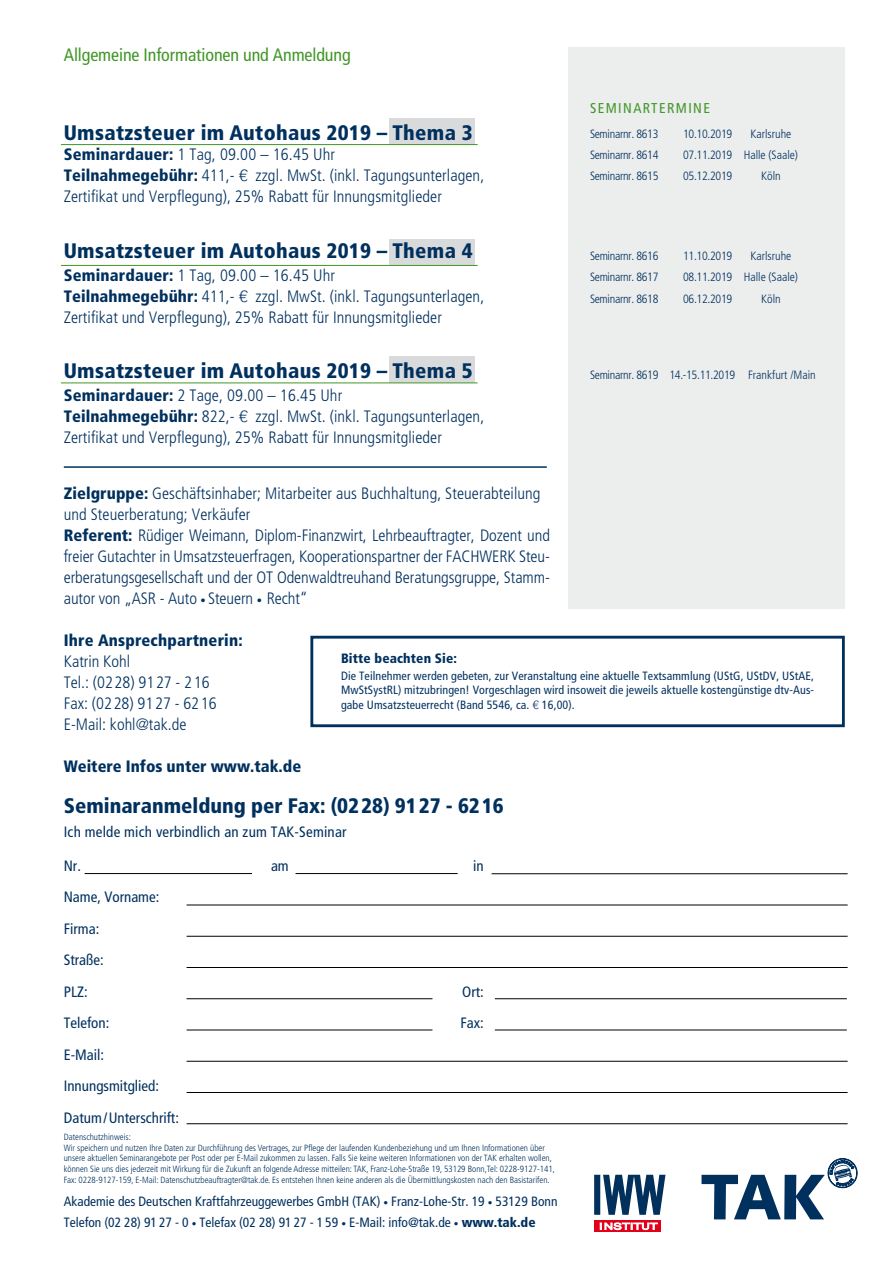
<style>
.page{position:relative;width:893px;height:1263px;background:#fff}
.page>*{position:absolute;margin:0;border:0;box-sizing:border-box;transform-origin:0 0}
.t1{font:900 condensed 21px "Frutiger";letter-spacing:.015em;color:#00305e}
.t2{font:condensed 18px "Frutiger";letter-spacing:-.005em;color:#419627}
.t3{font:300 condensed 16.5px/21px "Frutiger";letter-spacing:.005em;color:#00305e}
.t4{font:900 condensed 16.5px "Frutiger";letter-spacing:.005em;color:#00305e}
.t5{font:condensed 15px/31.5px "Frutiger";color:#00305e}
.t6{font:condensed 14.25px "Frutiger";letter-spacing:.1em;color:#419627}
.t7{font:condensed 13.5px/21.6px "Frutiger";color:#00305e}
.t8{font:900 condensed 13.5px "Frutiger";letter-spacing:.01em;color:#00305e}
.t9{font:condensed 12px/14.4px "Frutiger";letter-spacing:.01em;color:#00305e;text-align:justify}
.t10{font:300 condensed 12px "Frutiger";letter-spacing:-.025em;color:#00305e}
.t11{font:300 condensed 12px "Frutiger";color:#00305e}
.t12{font:300 condensed 9px/10.8px "Frutiger";color:#00305e}
.s1{font-weight:900}
.s2{font-family:"Helvetica";font-stretch:normal}
.s3{font-size:10.5px}
.s4{font-family:"Helvetica";font-weight:300;font-stretch:normal}
.s5{font-size:9.45px}
</style>
<div class="page">
<div style="left:389px;top:118px;width:86px;height:27px;background:#d9dadb"></div>
<div style="left:389px;top:239px;width:86px;height:26px;background:#d9dadb"></div>
<div style="left:389px;top:356px;width:86px;height:27px;background:#d9dadb"></div>
<div style="left:568px;top:47px;width:277px;height:562px;background:#eceded"></div>
<svg style="left:701px;top:1158px;width:157px;height:61px"></svg>
<svg style="left:594px;top:1220px;width:67px;height:12px"></svg>
<svg style="left:600px;top:1223px;width:57px;height:7px"></svg>
<svg style="left:594px;top:1174px;width:72px;height:41px"></svg>
<div style="left:310px;top:636px;width:535px;height:91px;border:3px solid #00305e"></div>
<hr style="left:61px;top:144px;width:417px;height:1px;background:#419627">
<hr style="left:61px;top:265px;width:417px;height:1px;background:#419627">
<hr style="left:61px;top:383px;width:417px;height:1px;background:#419627">
<hr style="left:64px;top:466px;width:483px;height:2px;background:#00305e">
<hr style="left:492px;top:873px;width:356px;height:1px;background:#000">
<hr style="left:187px;top:905px;width:661px;height:1px;background:#000">
<hr style="left:187px;top:936px;width:661px;height:1px;background:#000">
<hr style="left:187px;top:967px;width:661px;height:1px;background:#000">
<hr style="left:187px;top:998px;width:245px;height:1px;background:#000">
<hr style="left:187px;top:1030px;width:245px;height:1px;background:#000">
<hr style="left:187px;top:1061px;width:661px;height:1px;background:#000">
<hr style="left:187px;top:1092px;width:661px;height:1px;background:#000">
<hr style="left:187px;top:1123px;width:661px;height:1px;background:#000">
<hr style="left:495px;top:998px;width:352px;height:1px;background:#000">
<hr style="left:495px;top:1030px;width:352px;height:1px;background:#000">
<hr style="left:296px;top:873px;width:162px;height:1px;background:#000">
<hr style="left:85px;top:873px;width:167px;height:1px;background:#000">
<p class="t2" style="left:64px;top:44px;width:288px">Allgemeine Informationen und Anmeldung</p>
<p class="t1" style="left:64px;top:120px;width:410px">Umsatzsteuer im Autohaus 2019 – Thema 3</p>
<p class="t3" style="left:64px;top:144px;width:422px"><span class="s1">Seminardauer:</span> 1 Tag, 09.00 – 16.45 Uhr<br><span class="s1">Teilnahmegebühr:</span> 411,- <span class="s2">€</span> zzgl. MwSt. (inkl. Tagungsunterlagen,<br>Zertifikat und Verpflegung), 25% Rabatt für Innungsmitglieder</p>
<p class="t1" style="left:64px;top:238px;width:410px">Umsatzsteuer im Autohaus 2019 – Thema 4</p>
<p class="t3" style="left:64px;top:265px;width:422px"><span class="s1">Seminardauer:</span> 1 Tag, 09.00 – 16.45 Uhr<br><span class="s1">Teilnahmegebühr:</span> 411,- <span class="s2">€</span> zzgl. MwSt. (inkl. Tagungsunterlagen,<br>Zertifikat und Verpflegung), 25% Rabatt für Innungsmitglieder</p>
<p class="t6" style="left:590px;top:100px;width:121px">SEMINARTERMINE</p>
<p class="t10" style="left:590px;top:127px;width:70px">Seminarnr. 8613</p>
<p class="t10" style="left:683px;top:127px;width:51px">10.10.2019</p>
<p class="t11" style="left:750px;top:127px;width:42px">Karlsruhe</p>
<p class="t10" style="left:590px;top:148px;width:70px">Seminarnr. 8614</p>
<p class="t11" style="left:683px;top:148px;width:116px">07.11.2019 Halle (Saale)</p>
<p class="t10" style="left:590px;top:170px;width:70px">Seminarnr. 8615</p>
<p class="t10" style="left:683px;top:170px;width:51px">05.12.2019</p>
<p class="t10" style="left:761px;top:170px;width:21px">Köln</p>
<p class="t10" style="left:590px;top:249px;width:70px">Seminarnr. 8616</p>
<p class="t10" style="left:683px;top:249px;width:51px">11.10.2019</p>
<p class="t11" style="left:750px;top:249px;width:42px">Karlsruhe</p>
<p class="t10" style="left:590px;top:270px;width:70px">Seminarnr. 8617</p>
<p class="t11" style="left:683px;top:270px;width:116px">08.11.2019 Halle (Saale)</p>
<p class="t10" style="left:590px;top:292px;width:70px">Seminarnr. 8618</p>
<p class="t10" style="left:683px;top:292px;width:51px">06.12.2019</p>
<p class="t10" style="left:761px;top:292px;width:21px">Köln</p>
<p class="t1" style="left:64px;top:358px;width:410px">Umsatzsteuer im Autohaus 2019 – Thema 5</p>
<p class="t10" style="left:590px;top:368px;width:147px">Seminarnr. 8619 14.-15.11.2019</p>
<p class="t11" style="left:748px;top:368px;width:69px">Frankfurt /Main</p>
<p class="t3" style="left:64px;top:385px;width:422px"><span class="s1">Seminardauer:</span> 2 Tage, 09.00 – 16.45 Uhr<br><span class="s1">Teilnahmegebühr:</span> 822,- <span class="s2">€</span> zzgl. MwSt. (inkl. Tagungsunterlagen,<br>Zertifikat und Verpflegung), 25% Rabatt für Innungsmitglieder</p>
<p class="t3" style="left:64px;top:483px;width:488px"><span class="s1">Zielgruppe:</span> Geschäftsinhaber; Mitarbeiter aus Buchhaltung, Steuerabteilung und Steuerberatung; Verkäufer<br><span class="s1">Referent:</span> Rüdiger Weimann, Diplom-Finanzwirt, Lehrbeauftragter, Dozent und freier Gutachter in Umsatzsteuerfragen, Kooperationspartner der FACHWERK Steu&shy;erberatungsgesellschaft und der OT Odenwaldtreuhand Beratungsgruppe, Stamm&shy;autor von „ASR - Auto <span class="s3">•</span> Steuern <span class="s3">•</span> Recht“</p>
<p class="t4" style="left:64px;top:631px;width:180px">Ihre Ansprechpartnerin:</p>
<p class="t3" style="left:64px;top:651px;width:154px">Katrin Kohl<br>Tel.: (0228) 9127 - 216<br>Fax: (0228) 9127 - 6216<br>E-Mail: kohl@tak.de</p>
<p class="t4" style="left:64px;top:757px;width:239px">Weitere Infos unter www.tak.de</p>
<p class="t8" style="left:341px;top:650px;width:117px">Bitte beachten Sie:</p>
<p class="t9" style="left:341px;top:669px;width:475px">Die Teilnehmer werden gebeten, zur Veranstaltung eine aktuelle Textsammlung (UStG, UStDV, UStAE, MwStSystRL) mitzubringen! Vorgeschlagen wird insoweit die jeweils aktuelle kostengünstige dtv-Aus&shy;gabe Umsatzsteuerrecht (Band 5546, ca. <span class="s4">€</span> 16,00).</p>
<p class="t1" style="left:64px;top:793px;width:441px">Seminaranmeldung per Fax: (0228) 9127 - 6216</p>
<p class="t5" style="left:64px;top:816px;width:284px">Ich melde mich verbindlich an zum TAK-Seminar</p>
<p class="t5" style="left:64px;top:850px;width:19px">Nr.</p>
<p class="t5" style="left:271px;top:850px;width:19px">am</p>
<p class="t5" style="left:473px;top:850px;width:12px">in</p>
<p class="t5" style="left:64px;top:881px;width:97px">Name, Vorname:<br>Firma:<br>Straße:<br>PLZ:</p>
<p class="t5" style="left:462px;top:976px;width:23px">Ort:</p>
<p class="t5" style="left:64px;top:1007px;width:47px">Telefon:</p>
<p class="t5" style="left:460px;top:1007px;width:25px">Fax:</p>
<p class="t5" style="left:64px;top:1039px;width:117px">E-Mail:<br>Innungsmitglied:<br>Datum/Unterschrift:</p>
<p class="t12" style="left:64px;top:1131px;width:493px">Datenschutzhinweis:<br>Wir speichern und nutzen Ihre Daten zur Durchführung des Vertrages, zur Pflege der laufenden Kundenbeziehung und um Ihnen Informationen über unsere aktuellen Seminarangebote per Post oder per E-Mail zukommen zu lassen. Falls Sie keine weiteren Informationen von der TAK erhalten wollen, können Sie uns dies jederzeit mit Wirkung für die Zukunft an folgende Adresse mitteilen: TAK, Franz-Lohe-Straße 19, 53129 Bonn,Tel: 0228-9127-141, Fax: 0228-9127-159, E-Mail: Datenschutzbeauftragter@tak.de. Es entstehen Ihnen keine anderen als die Übermittlungskosten nach den Basistarifen.</p>
<p class="t7" style="left:64px;top:1190px;width:495px">Akademie des Deutschen Kraftfahrzeuggewerbes GmbH (TAK) <span class="s5">•</span> Franz-Lohe-Str. 19 <span class="s5">•</span> 53129 Bonn<br>Telefon (02 28) 91 27 - 0 <span class="s5">•</span> Telefax (02 28) 91 27 - 1 59 <span class="s5">•</span> E-Mail: info@tak.de <span class="s5">•</span> <span class="s1">www.tak.de</span></p>
</div>
